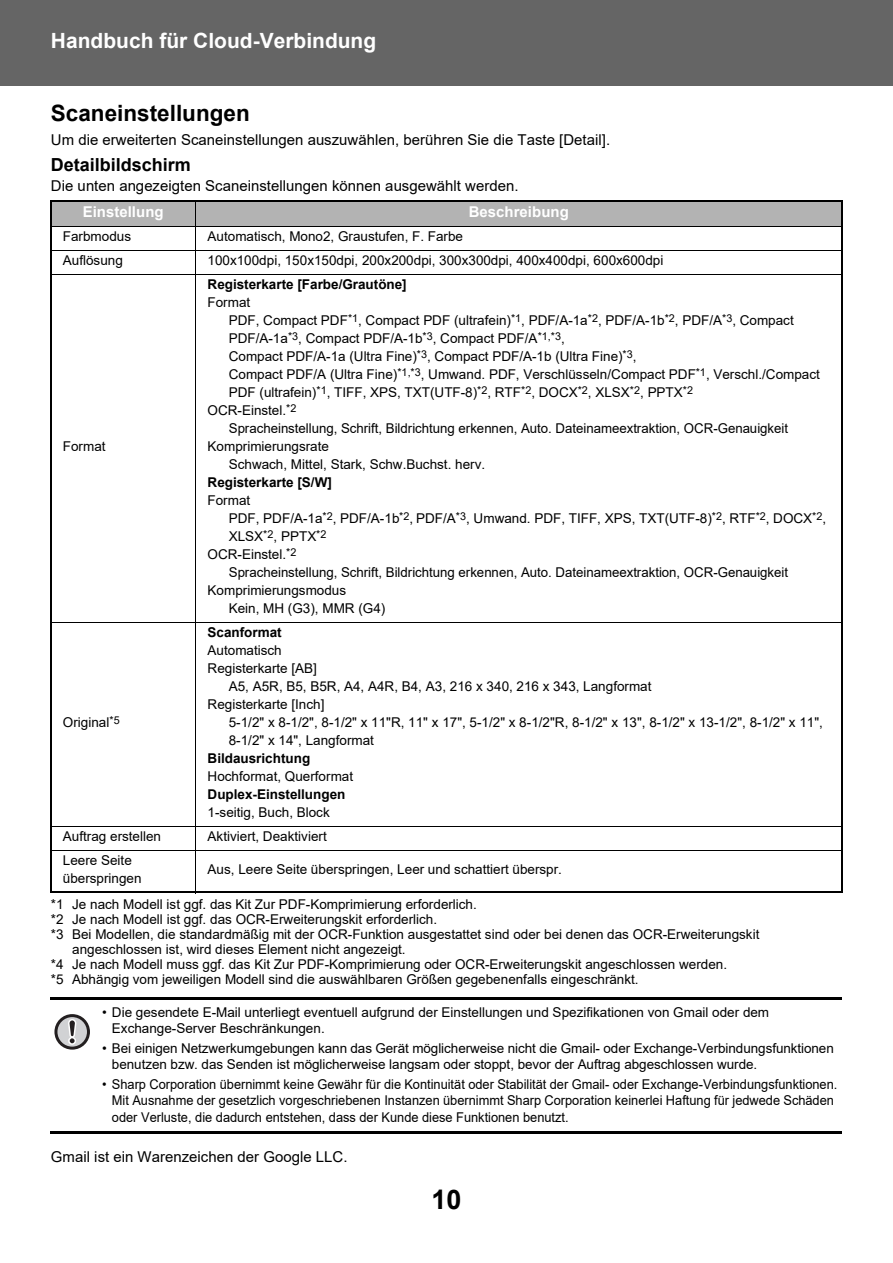
<style>
.page{position:relative;width:893px;height:1263px;background:#fff}
.page>*{position:absolute;margin:0;border:0;box-sizing:border-box;transform-origin:0 0}
.t1{font:700 27px "Arial";color:#000}
.t2{font:700 22.5px "Arial";color:#000}
.t3{font:700 21px "Arial";color:#fff}
.t4{font:700 18px "Arial";color:#000}
.t5{font:15px "Arial";letter-spacing:.005em;color:#000}
.t6{font:700 15px "Arial";color:#fff}
.t7{font:13.5px/16.5px "Arial";color:#000}
.t8{font:13.5px/16.5px "Arial";color:#000;scale:.95 1}
.t9{font:700 13.5px "Arial";color:#000}
</style>
<div class="page">
<div style="left:0;top:0;width:893px;height:85px;background:#656565"></div>
<div style="left:51px;top:201px;width:144px;height:25px;background:#b3b3b3"></div>
<div style="left:195px;top:201px;width:647px;height:25px;background:#b3b3b3"></div>
<hr style="left:50px;top:202px;width:2px;height:690px;background:#000">
<hr style="left:195px;top:200px;width:1px;height:693px;background:#000">
<hr style="left:841px;top:202px;width:2px;height:690px;background:#000">
<hr style="left:50px;top:200px;width:793px;height:2px;background:#000">
<hr style="left:50px;top:226px;width:793px;height:1px;background:#000">
<hr style="left:50px;top:250px;width:793px;height:1px;background:#000">
<hr style="left:50px;top:274px;width:793px;height:1px;background:#000">
<hr style="left:50px;top:622px;width:793px;height:1px;background:#000">
<hr style="left:50px;top:826px;width:793px;height:1px;background:#000">
<hr style="left:50px;top:850px;width:793px;height:1px;background:#000">
<hr style="left:50px;top:892px;width:793px;height:1px;background:#000">
<hr style="left:51px;top:998px;width:791px;height:2px;background:#000">
<hr style="left:51px;top:1131px;width:791px;height:3px;background:#000">
<svg style="left:56px;top:1016px;width:32px;height:32px"></svg>
<div style="left:68px;top:1037px;width:8px;height:8px;border:3px solid #fff;border-radius:50%"></div>
<svg style="left:67px;top:1018px;width:11px;height:25px"></svg>
<div style="left:54px;top:1014px;width:36px;height:36px;border:3px solid #231f20;border-radius:50%"></div>
<h3 class="t3" style="left:51px;top:29px;width:327px">Handbuch für Cloud-Verbindung</h3>
<h2 class="t2" style="left:51px;top:101px;width:200px">Scaneinstellungen</h2>
<p class="t5" style="left:51px;top:131px;width:561px">Um die erweiterten Scaneinstellungen auszuwählen, berühren Sie die Taste [Detail].</p>
<h3 class="t4" style="left:51px;top:155px;width:141px">Detailbildschirm</h3>
<p class="t5" style="left:51px;top:178px;width:469px">Die unten angezeigten Scaneinstellungen können ausgewählt werden.</p>
<p class="t6" style="left:83px;top:203px;width:82px">Einstellung</p>
<p class="t6" style="left:469px;top:203px;width:101px">Beschreibung</p>
<p class="t7" style="left:63px;top:228px;width:70px">Farbmodus</p>
<p class="t7" style="left:208px;top:228px;width:257px">Automatisch, Mono2, Graustufen, F. Farbe</p>
<p class="t7" style="left:63px;top:252px;width:61px">Auflösung</p>
<p class="t7" style="left:208px;top:252px;width:457px">100x100dpi, 150x150dpi, 200x200dpi, 300x300dpi, 400x400dpi, 600x600dpi</p>
<p class="t7" style="left:63px;top:438px;width:44px">Format</p>
<p class="t7" style="left:63px;top:714px;width:58px">Original<sup>*5</sup></p>
<p class="t9" style="left:208px;top:277px;width:201px">Registerkarte [Farbe/Grautöne]</p>
<p class="t7" style="left:208px;top:294px;width:44px">Format</p>
<p class="t7" style="left:229px;top:312px;width:566px">PDF, Compact PDF<sup>*1</sup>, Compact PDF (ultrafein)<sup>*1</sup>, PDF/A-1a<sup>*2</sup>, PDF/A-1b<sup>*2</sup>, PDF/A<sup>*3</sup>, Compact</p>
<p class="t7" style="left:229px;top:330px;width:337px">PDF/A-1a<sup>*3</sup>, Compact PDF/A-1b<sup>*3</sup>, Compact PDF/A<sup>*1,*3</sup>,</p>
<p class="t7" style="left:229px;top:348px;width:409px">Compact PDF/A-1a (Ultra Fine)<sup>*3</sup>, Compact PDF/A-1b (Ultra Fine)<sup>*3</sup>,</p>
<p class="t7" style="left:229px;top:366px;width:592px">Compact PDF/A (Ultra Fine)<sup>*1,*3</sup>, Umwand. PDF, Verschlüsseln/Compact PDF<sup>*1</sup>, Verschl./Compact</p>
<p class="t7" style="left:229px;top:384px;width:466px">PDF (ultrafein)<sup>*1</sup>, TIFF, XPS, TXT(UTF-8)<sup>*2</sup>, RTF<sup>*2</sup>, DOCX<sup>*2</sup>, XLSX<sup>*2</sup>, PPTX<sup>*2</sup></p>
<p class="t7" style="left:208px;top:402px;width:90px">OCR-Einstel.<sup>*2</sup></p>
<p class="t7" style="left:229px;top:420px;width:561px">Spracheinstellung, Schrift, Bildrichtung erkennen, Auto. Dateinameextraktion, OCR-Genauigkeit</p>
<p class="t7" style="left:208px;top:438px;width:123px">Komprimierungsrate</p>
<p class="t7" style="left:229px;top:456px;width:258px">Schwach, Mittel, Stark, Schw.Buchst. herv.</p>
<p class="t9" style="left:208px;top:475px;width:126px">Registerkarte [S/W]</p>
<p class="t7" style="left:208px;top:492px;width:44px">Format</p>
<p class="t7" style="left:229px;top:510px;width:599px">PDF, PDF/A-1a<sup>*2</sup>, PDF/A-1b<sup>*2</sup>, PDF/A<sup>*3</sup>, Umwand. PDF, TIFF, XPS, TXT(UTF-8)<sup>*2</sup>, RTF<sup>*2</sup>, DOCX<sup>*2</sup>,</p>
<p class="t7" style="left:229px;top:528px;width:99px">XLSX<sup>*2</sup>, PPTX<sup>*2</sup></p>
<p class="t7" style="left:208px;top:546px;width:90px">OCR-Einstel.<sup>*2</sup></p>
<p class="t7" style="left:229px;top:564px;width:561px">Spracheinstellung, Schrift, Bildrichtung erkennen, Auto. Dateinameextraktion, OCR-Genauigkeit</p>
<p class="t7" style="left:208px;top:582px;width:140px">Komprimierungsmodus</p>
<p class="t7" style="left:229px;top:600px;width:158px">Kein, MH (G3), MMR (G4)</p>
<p class="t9" style="left:208px;top:625px;width:76px">Scanformat</p>
<p class="t7" style="left:208px;top:642px;width:76px">Automatisch</p>
<p class="t7" style="left:208px;top:660px;width:111px">Registerkarte [AB]</p>
<p class="t7" style="left:229px;top:678px;width:424px">A5, A5R, B5, B5R, A4, A4R, B4, A3, 216 x 340, 216 x 343, Langformat</p>
<p class="t7" style="left:208px;top:696px;width:118px">Registerkarte [Inch]</p>
<p class="t7" style="left:229px;top:714px;width:596px">5-1/2" x 8-1/2", 8-1/2" x 11"R, 11" x 17", 5-1/2" x 8-1/2"R, 8-1/2" x 13", 8-1/2" x 13-1/2", 8-1/2" x 11",</p>
<p class="t7" style="left:229px;top:732px;width:147px">8-1/2" x 14", Langformat</p>
<p class="t9" style="left:208px;top:751px;width:104px">Bildausrichtung</p>
<p class="t7" style="left:208px;top:768px;width:147px">Hochformat, Querformat</p>
<p class="t9" style="left:208px;top:787px;width:139px">Duplex-Einstellungen</p>
<p class="t7" style="left:208px;top:804px;width:124px">1-seitig, Buch, Block</p>
<p class="t7" style="left:63px;top:828px;width:100px">Auftrag erstellen</p>
<p class="t7" style="left:208px;top:828px;width:121px">Aktiviert, Deaktiviert</p>
<p class="t7" style="left:63px;top:852px;width:80px;line-height:18px">Leere Seite überspringen</p>
<p class="t7" style="left:208px;top:861px;width:356px">Aus, Leere Seite überspringen, Leer und schattiert überspr.</p>
<p class="t7" style="left:51px;top:896px;width:427px">*1 Je nach Modell ist ggf. das Kit Zur PDF-Komprimierung erforderlich.</p>
<p class="t7" style="left:51px;top:911px;width:388px">*2 Je nach Modell ist ggf. das OCR-Erweiterungskit erforderlich.</p>
<p class="t7" style="left:51px;top:926px;width:710px">*3 Bei Modellen, die standardmäßig mit der OCR-Funktion ausgestattet sind oder bei denen das OCR-Erweiterungskit</p>
<p class="t7" style="left:72px;top:941px;width:335px">angeschlossen ist, wird dieses Element nicht angezeigt.</p>
<p class="t7" style="left:51px;top:956px;width:678px">*4 Je nach Modell muss ggf. das Kit Zur PDF-Komprimierung oder OCR-Erweiterungskit angeschlossen werden.</p>
<p class="t7" style="left:51px;top:971px;width:589px">*5 Abhängig vom jeweiligen Modell sind die auswählbaren Größen gegebenenfalls eingeschränkt.</p>
<p class="t7" style="left:112px;top:1004px;width:659px;text-indent:-10px">• Die gesendete E-Mail unterliegt eventuell aufgrund der Einstellungen und Spezifikationen von Gmail oder dem<br>Exchange-Server Beschränkungen.</p>
<p class="t7" style="left:112px;top:1040px;width:723px;text-indent:-10px">• Bei einigen Netzwerkumgebungen kann das Gerät möglicherweise nicht die Gmail- oder Exchange-Verbindungsfunktionen benutzen bzw. das Senden ist möglicherweise langsam oder stoppt, bevor der Auftrag abgeschlossen wurde.</p>
<p class="t8" style="left:112px;top:1076px;width:765px;text-indent:-10px">• Sharp Corporation übernimmt keine Gewähr für die Kontinuität oder Stabilität der Gmail- oder Exchange-Verbindungsfunktionen.<br>Mit Ausnahme der gesetzlich vorgeschriebenen Instanzen übernimmt Sharp Corporation keinerlei Haftung für jedwede Schäden oder Verluste, die dadurch entstehen, dass der Kunde diese Funktionen benutzt.</p>
<p class="t5" style="left:51px;top:1148px;width:298px">Gmail ist ein Warenzeichen der Google LLC.</p>
<h1 class="t1" style="left:431px;top:1184px;width:32px">10</h1>
</div>
